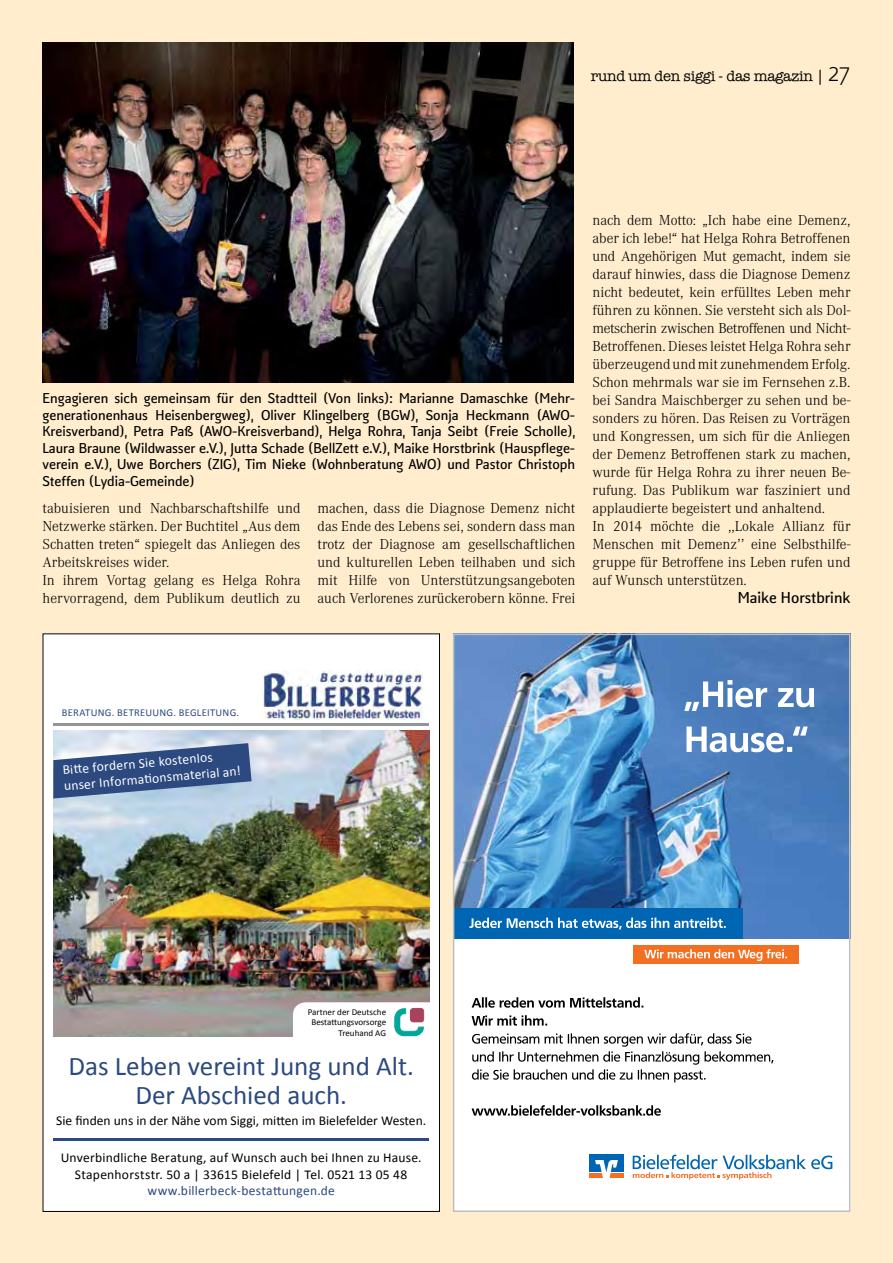
<style>
.page{position:relative;width:893px;height:1263px;background:#ffedce}
.page>*{position:absolute;margin:0;border:0;box-sizing:border-box;transform-origin:0 0}
.t1{font:27px/28.5px "Calibri";color:#2c4980;text-align:center}
.t2{font:300 15px/18px "Corporate A";color:#000}
.t3{font:15px "American Typewriter";letter-spacing:-.02em;color:#000}
.t4{font:700 15px "Kofi Pure Sans";color:#000}
.t5{font:700 13.5px/16.5px "Kofi Pure Sans";color:#000;text-align:justify}
.t6{font:13.5px/16.2px "Calibri";letter-spacing:.015em;color:#000;text-align:center}
.t7{font:13.5px/16.2px "Calibri";color:#fff}
.t8{font:13.5px "Calibri";letter-spacing:.02em;color:#2c4980}
.t9{font:10.5px "Calibri";letter-spacing:.025em;color:#2c4980}
.t10{font:9px/10.8px "Calibri";color:#000;text-align:right}
.s1{font-family:"Kofi Pure Sans";font-weight:300;font-size:27px}
</style>
<div class="page">
<img style="left:42px;top:43px;width:532px;height:340px">
<div style="left:42px;top:634px;width:398px;height:578px;background:#fff"></div>
<hr style="left:53px;top:723px;width:376px;height:2px;background:#939598">
<img style="left:53px;top:730px;width:376px;height:306px">
<svg style="left:293px;top:1002px;width:137px;height:35px"></svg>
<img style="left:261px;top:670px;width:161px;height:49px">
<img style="left:394px;top:1008px;width:30px;height:28px">
<svg style="left:53px;top:743px;width:199px;height:55px;background:#5d76a0"></svg>
<hr style="left:53px;top:1138px;width:376px;height:3px;background:#2c4980">
<div style="left:453px;top:634px;width:397px;height:578px;background:#fff"></div>
<img style="left:456px;top:637px;width:391px;height:301px">
<svg style="left:589px;top:1154px;width:35px;height:24px"></svg>
<hr style="left:590px;top:1174px;width:34px;height:4px;background:#f36f21">
<div style="left:590px;top:1155px;width:34px;height:17px;background:#0066b3"></div>
<svg style="left:595px;top:1160px;width:23px;height:18px"></svg>
<svg style="left:633px;top:1154px;width:199px;height:26px"></svg>
<div style="left:453px;top:908px;width:290px;height:30px;background:#0066b3"></div>
<div style="left:633px;top:945px;width:166px;height:19px;background:#f36f21"></div>
<svg style="left:469px;top:917px;width:257px;height:12px"></svg>
<svg style="left:644px;top:949px;width:143px;height:12px"></svg>
<svg style="left:686px;top:726px;width:122px;height:26px"></svg>
<svg style="left:684px;top:680px;width:130px;height:31px"></svg>
<div style="left:453px;top:634px;width:397px;height:578px;border:2px solid #bcbec0"></div>
<svg style="left:472px;top:1105px;width:189px;height:11px"></svg>
<svg style="left:472px;top:1033px;width:301px;height:49px"></svg>
<svg style="left:472px;top:1015px;width:75px;height:11px"></svg>
<svg style="left:472px;top:997px;width:171px;height:11px"></svg>
<p class="t3" style="left:591px;top:64px;width:261px">rund um den siggi - das magazin | <span class="s1">27</span></p>
<p class="t5" style="left:42px;top:390px;width:534px">Engagieren sich gemeinsam für den Stadtteil (Von links): Marianne Damaschke (Mehr&shy;generationenhaus Heisenbergweg), Oliver Klingelberg (BGW), Sonja Heckmann (AWO-Kreisverband), Petra Paß (AWO-Kreisverband), Helga Rohra, Tanja Seibt (Freie Scholle), Laura Braune (Wildwasser e.V.), Jutta Schade (BellZett e.V.), Maike Horstbrink (Hauspflege&shy;verein e.V.), Uwe Borchers (ZIG), Tim Nieke (Wohnberatung AWO) und Pastor Christoph Steffen (Lydia-Gemeinde)</p>
<p class="t2" style="left:43px;top:499px;width:259px">tabuisieren und Nachbarschaftshilfe und Netzwerke stärken. Der Buchtitel „Aus dem Schatten treten“ spiegelt das Anliegen des Arbeitskreises wider.<br>In ihrem Vortag gelang es Helga Rohra hervorragend, dem Publikum deutlich zu</p>
<p class="t2" style="left:317px;top:499px;width:259px;text-align:justify">machen, dass die Diagnose Demenz nicht das Ende des Lebens sei, sondern dass man trotz der Diagnose am gesellschaftlichen und kulturellen Leben teilhaben und sich mit Hilfe von Unterstützungsangeboten auch Verlorenes zurückerobern könne. Frei</p>
<p class="t2" style="left:592px;top:211px;width:259px">nach dem Motto: „Ich habe eine Demenz, aber ich lebe!“ hat Helga Rohra Betroffenen und Angehörigen Mut gemacht, indem sie darauf hinwies, dass die Diagnose Demenz nicht bedeutet, kein erfülltes Leben mehr führen zu können. Sie versteht sich als Dol&shy;metscherin zwischen Betroffenen und Nicht-Betroffenen. Dieses leistet Helga Rohra sehr überzeugend und mit zunehmendem Erfolg.<br>Schon mehrmals war sie im Fernsehen z.B. bei Sandra Maischberger zu sehen und be&shy;sonders zu hören. Das Reisen zu Vorträgen und Kongressen, um sich für die Anliegen der Demenz Betroffenen stark zu machen, wurde für Helga Rohra zu ihrer neuen Be&shy;rufung. Das Publikum war fasziniert und applaudierte begeistert und anhaltend.<br>In 2014 möchte die ,,Lokale Allianz für Menschen mit Demenz’’ eine Selbsthilfe&shy;gruppe für Betroffene ins Leben rufen und auf Wunsch unterstützen.</p>
<p class="t4" style="left:738px;top:587px;width:114px">Maike Horstbrink</p>
<p class="t9" style="left:62px;top:706px;width:179px">Beratung. Betreuung. Begleitung.</p>
<p class="t7" style="left:62px;top:761px;width:179px;rotate:-5deg">Bitt e fordern Sie kostenlos unser Informati onsmaterial an!</p>
<p class="t10" style="left:308px;top:1006px;width:80px">Partner der Deutsche<br>Bestattungsvorsorge treuhand ag</p>
<h1 class="t1" style="left:68px;top:1051px;width:347px">Das Leben vereint Jung und Alt.<br>Der Abschied auch.</h1>
<p class="t6" style="left:56px;top:1112px;width:371px">Sie finden uns in der Nähe vom Siggi, mitten im Bielefelder Westen.</p>
<p class="t6" style="left:61px;top:1149px;width:362px">Unverbindliche Beratung, auf Wunsch auch bei Ihnen zu Hause.<br>Stapenhorststr. 50 a | 33615 Bielefeld | Tel. 0521 13 05 48</p>
<p class="t8" style="left:147px;top:1182px;width:189px">www.billerbeck-bestattungen.de</p>
</div>
